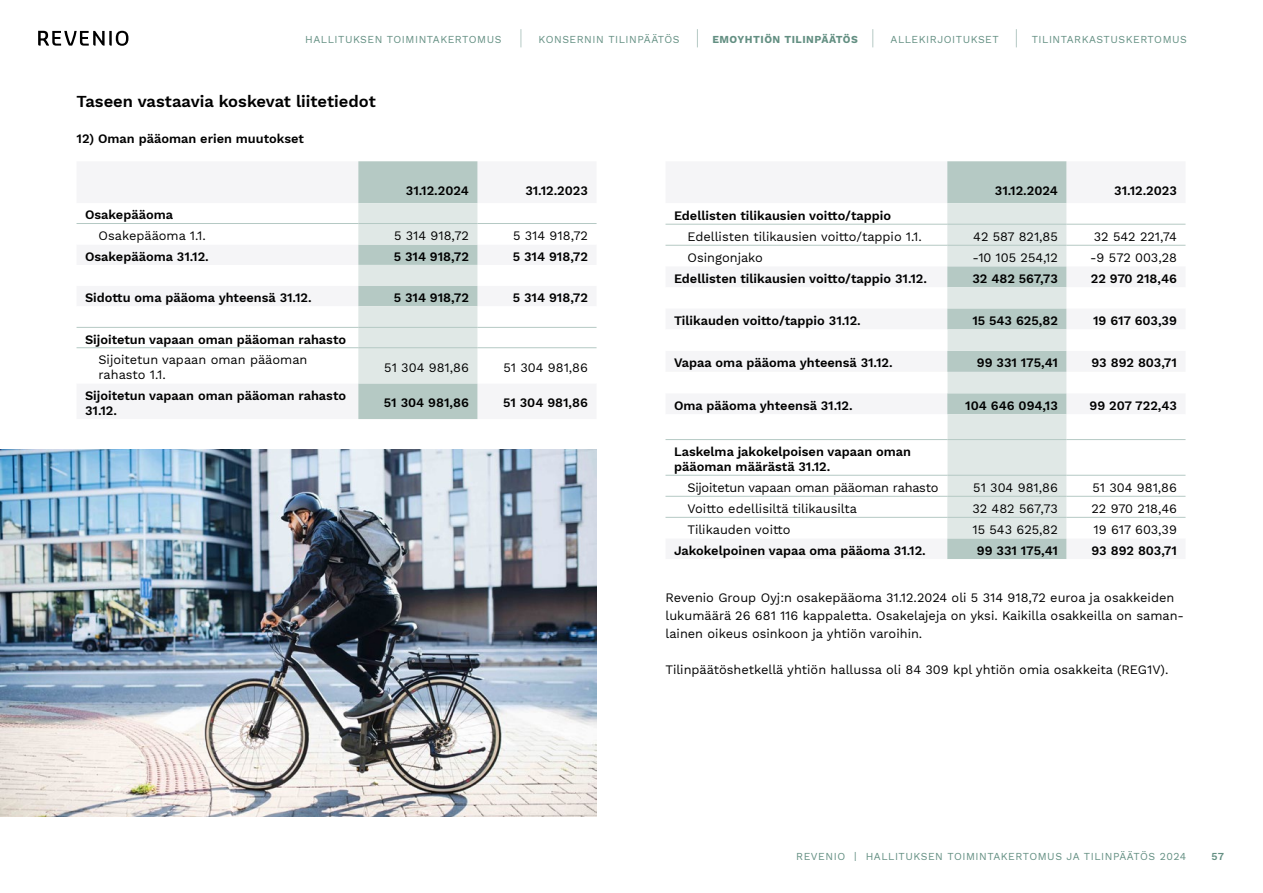
<style>
.page{position:relative;width:1263px;height:893px;background:#fff}
.page>*{position:absolute;margin:0;border:0;box-sizing:border-box;transform-origin:0 0}
.t1{font:600 16.5px "Work Sans";color:#000}
.t2{font:600 12.75px/15.3px "Work Sans";color:#000}
.t3{font:12.75px/18px "Work Sans";color:#000}
.t4{font:12.75px "Work Sans";letter-spacing:-.02em;color:#000}
.t5{font:10.5px "Work Sans";letter-spacing:.05em;color:#638f82}
.t6{font:700 10.5px "Work Sans";letter-spacing:.05em;color:#638f82}
.t7{font:600 10.5px "Work Sans";color:#638f82}
</style>
<div class="page">
<svg style="left:38px;top:31px;width:90px;height:15px"></svg>
<svg style="left:521px;top:29px;width:1px;height:18px"></svg>
<svg style="left:697px;top:29px;width:1px;height:18px"></svg>
<svg style="left:872px;top:29px;width:1px;height:18px"></svg>
<svg style="left:1016px;top:29px;width:1px;height:18px"></svg>
<svg style="left:77px;top:203px;width:519px;height:180px"></svg>
<svg style="left:358px;top:161px;width:119px;height:258px;background:#cddad7"></svg>
<div style="left:77px;top:327px;width:281px;height:21px;background:#fff"></div>
<hr style="left:77px;top:223px;width:281px;height:1px;background:#b5c9c4">
<hr style="left:358px;top:223px;width:119px;height:1px;background:#b5c9c4">
<hr style="left:477px;top:223px;width:119px;height:1px;background:#b5c9c4">
<hr style="left:77px;top:327px;width:281px;height:1px;background:#b5c9c4">
<hr style="left:358px;top:327px;width:119px;height:1px;background:#b5c9c4">
<hr style="left:477px;top:327px;width:119px;height:1px;background:#b5c9c4">
<hr style="left:77px;top:347px;width:281px;height:1px;background:#b5c9c4">
<hr style="left:358px;top:347px;width:119px;height:1px;background:#b5c9c4">
<hr style="left:477px;top:347px;width:119px;height:1px;background:#b5c9c4">
<div style="left:947px;top:161px;width:119px;height:398px;background:#b5c9c4"></div>
<svg style="left:665px;top:203px;width:520px;height:335px"></svg>
<svg style="left:947px;top:203px;width:119px;height:335px;background:#d5e0dd"></svg>
<svg style="left:665px;top:329px;width:282px;height:167px"></svg>
<hr style="left:665px;top:224px;width:282px;height:1px;background:#b5c9c4">
<hr style="left:947px;top:224px;width:119px;height:1px;background:#b5c9c4">
<hr style="left:1066px;top:224px;width:119px;height:1px;background:#b5c9c4">
<hr style="left:665px;top:245px;width:282px;height:1px;background:#b5c9c4">
<hr style="left:947px;top:245px;width:119px;height:1px;background:#b5c9c4">
<hr style="left:1066px;top:245px;width:119px;height:1px;background:#b5c9c4">
<hr style="left:665px;top:439px;width:282px;height:1px;background:#b5c9c4">
<hr style="left:947px;top:439px;width:119px;height:1px;background:#b5c9c4">
<hr style="left:1066px;top:439px;width:119px;height:1px;background:#b5c9c4">
<hr style="left:665px;top:475px;width:282px;height:1px;background:#b5c9c4">
<hr style="left:947px;top:475px;width:119px;height:1px;background:#b5c9c4">
<hr style="left:1066px;top:475px;width:119px;height:1px;background:#b5c9c4">
<hr style="left:665px;top:496px;width:282px;height:1px;background:#b5c9c4">
<hr style="left:947px;top:496px;width:119px;height:1px;background:#b5c9c4">
<hr style="left:1066px;top:496px;width:119px;height:1px;background:#b5c9c4">
<hr style="left:665px;top:517px;width:282px;height:1px;background:#b5c9c4">
<hr style="left:947px;top:517px;width:119px;height:1px;background:#b5c9c4">
<hr style="left:1066px;top:517px;width:119px;height:1px;background:#b5c9c4">
<img style="left:0;top:449px;width:597px;height:367px">
<p class="t5" style="left:305px;top:33px;width:198px">HALLITUKSEN TOIMINTAKERTOMUS</p>
<p class="t5" style="left:539px;top:33px;width:143px">KONSERNIN TILINPÄÄTÖS</p>
<p class="t6" style="left:712px;top:33px;width:147px">EMOYHTIÖN TILINPÄÄTÖS</p>
<p class="t5" style="left:890px;top:33px;width:110px">ALLEKIRJOITUKSET</p>
<p class="t5" style="left:1032px;top:33px;width:157px">TILINTARKASTUSKERTOMUS</p>
<p class="t1" style="left:77px;top:92px;width:301px">Taseen vastaavia koskevat liitetiedot</p>
<p class="t2" style="left:77px;top:132px;width:229px">12) Oman pääoman erien muutokset</p>
<p class="t2" style="left:406px;top:183px;width:64px">31.12.2024</p>
<p class="t2" style="left:525px;top:183px;width:64px">31.12.2023</p>
<p class="t2" style="left:85px;top:208px;width:90px">Osakepääoma</p>
<p class="t3" style="left:99px;top:227px;width:109px">Osakepääoma 1.1.</p>
<p class="t3" style="left:394px;top:227px;width:76px">5 314 918,72</p>
<p class="t3" style="left:513px;top:227px;width:76px">5 314 918,72</p>
<p class="t2" style="left:85px;top:249px;width:125px">Osakepääoma 31.12.</p>
<p class="t2" style="left:394px;top:249px;width:77px">5 314 918,72</p>
<p class="t2" style="left:513px;top:249px;width:77px">5 314 918,72</p>
<p class="t2" style="left:85px;top:291px;width:228px">Sidottu oma pääoma yhteensä 31.12.</p>
<p class="t2" style="left:394px;top:291px;width:77px">5 314 918,72</p>
<p class="t2" style="left:513px;top:291px;width:77px">5 314 918,72</p>
<p class="t2" style="left:85px;top:332px;width:263px">Sijoitetun vapaan oman pääoman rahasto</p>
<p class="t3" style="left:99px;top:352px;width:210px;line-height:15.3px">Sijoitetun vapaan oman pääoman rahasto 1.1.</p>
<p class="t3" style="left:384px;top:359px;width:86px">51 304 981,86</p>
<p class="t3" style="left:503px;top:359px;width:86px">51 304 981,86</p>
<p class="t2" style="left:85px;top:388px;width:263px">Sijoitetun vapaan oman pääoman rahasto<br>31.12.</p>
<p class="t2" style="left:384px;top:396px;width:87px">51 304 981,86</p>
<p class="t2" style="left:503px;top:396px;width:87px">51 304 981,86</p>
<p class="t2" style="left:995px;top:183px;width:64px">31.12.2024</p>
<p class="t2" style="left:1114px;top:183px;width:64px">31.12.2023</p>
<p class="t2" style="left:674px;top:208px;width:219px">Edellisten tilikausien voitto/tappio</p>
<p class="t3" style="left:687px;top:228px;width:236px">Edellisten tilikausien voitto/tappio 1.1.</p>
<p class="t3" style="left:973px;top:228px;width:86px">42 587 821,85</p>
<p class="t3" style="left:1094px;top:228px;width:85px">32 542 221,74</p>
<p class="t3" style="left:687px;top:249px;width:77px">Osingonjako</p>
<p class="t3" style="left:972px;top:249px;width:87px">-10 105 254,12</p>
<p class="t3" style="left:1090px;top:249px;width:88px">-9 572 003,28</p>
<p class="t2" style="left:674px;top:271px;width:255px">Edellisten tilikausien voitto/tappio 31.12.</p>
<p class="t2" style="left:972px;top:271px;width:87px">32 482 567,73</p>
<p class="t2" style="left:1091px;top:271px;width:88px">22 970 218,46</p>
<p class="t2" style="left:674px;top:313px;width:188px">Tilikauden voitto/tappio 31.12.</p>
<p class="t2" style="left:972px;top:313px;width:87px">15 543 625,82</p>
<p class="t2" style="left:1093px;top:313px;width:85px">19 617 603,39</p>
<p class="t2" style="left:674px;top:356px;width:220px">Vapaa oma pääoma yhteensä 31.12.</p>
<p class="t2" style="left:977px;top:356px;width:83px">99 331 175,41</p>
<p class="t2" style="left:1091px;top:356px;width:87px">93 892 803,71</p>
<p class="t2" style="left:674px;top:398px;width:180px">Oma pääoma yhteensä 31.12.</p>
<p class="t2" style="left:965px;top:398px;width:94px">104 646 094,13</p>
<p class="t2" style="left:1089px;top:398px;width:89px">99 207 722,43</p>
<p class="t2" style="left:674px;top:444px;width:239px">Laskelma jakokelpoisen vapaan oman pääoman määrästä 31.12.</p>
<p class="t4" style="left:687px;top:480px;width:253px">Sijoitetun vapaan oman pääoman rahasto</p>
<p class="t3" style="left:973px;top:479px;width:86px">51 304 981,86</p>
<p class="t3" style="left:1092px;top:479px;width:86px">51 304 981,86</p>
<p class="t3" style="left:687px;top:500px;width:171px">Voitto edellisiltä tilikausilta</p>
<p class="t3" style="left:972px;top:500px;width:87px">32 482 567,73</p>
<p class="t3" style="left:1091px;top:500px;width:87px">22 970 218,46</p>
<p class="t3" style="left:687px;top:521px;width:105px">Tilikauden voitto</p>
<p class="t3" style="left:972px;top:521px;width:87px">15 543 625,82</p>
<p class="t3" style="left:1093px;top:521px;width:85px">19 617 603,39</p>
<p class="t2" style="left:674px;top:543px;width:253px">Jakokelpoinen vapaa oma pääoma 31.12.</p>
<p class="t2" style="left:977px;top:543px;width:83px">99 331 175,41</p>
<p class="t2" style="left:1091px;top:543px;width:87px">93 892 803,71</p>
<p class="t3" style="left:665px;top:590px;width:520px">Revenio Group Oyj:n osakepääoma 31.12.2024 oli 5 314 918,72 euroa ja osakkeiden lukumäärä 26 681 116 kappaletta. Osakelajeja on yksi. Kaikilla osakkeilla on saman&shy;lainen oikeus osinkoon ja yhtiön varoihin.</p>
<p class="t3" style="left:665px;top:662px;width:504px">Tilinpäätöshetkellä yhtiön hallussa oli 84 309 kpl yhtiön omia osakkeita (REG1V).</p>
<p class="t5" style="left:796px;top:850px;width:392px">REVENIO | HALLITUKSEN TOIMINTAKERTOMUS JA TILINPÄÄTÖS 2024</p>
<p class="t7" style="left:1211px;top:850px;width:14px">57</p>
</div>
